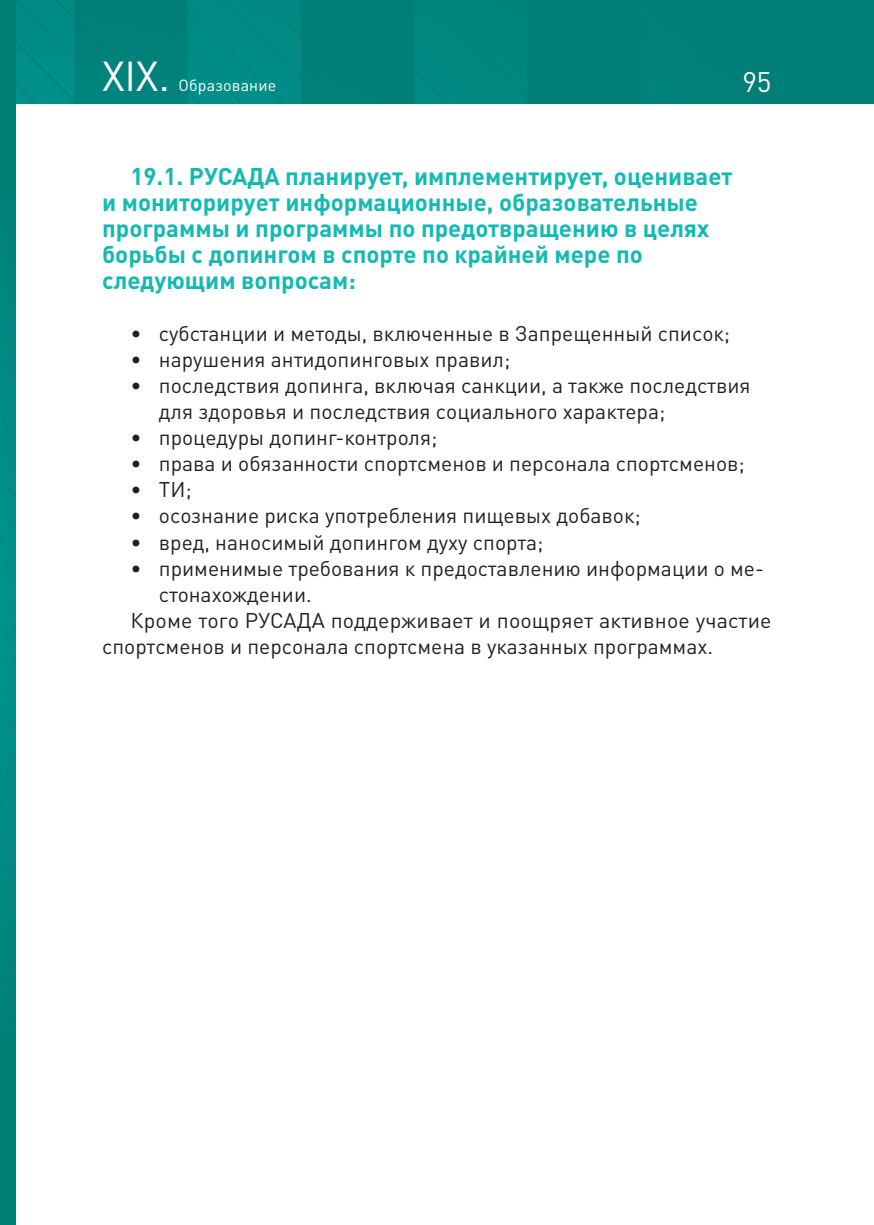
<style>
.page{position:relative;width:874px;height:1225px;background:#fff}
.page>*{position:absolute;margin:0;border:0;box-sizing:border-box;transform-origin:0 0}
.t1{font:41.2px "DIN Pro";color:#fff}
.t2{font:28px "DIN Pro";color:#fff}
.t3{font:700 24px/26px "DIN Pro";color:#13bab3}
.t4{font:21px/26px "DIN Pro";color:#231f20}
.t5{font:16px "DIN Pro";letter-spacing:.01em;color:#fff}
</style>
<div class="page">
<div style="left:17px;top:0;width:856px;height:103px;background:linear-gradient(to right,#008882,#007d76)"></div>
<img style="left:0;top:0;width:16px;height:1225px">
<h1 class="t1" style="left:102px;top:48px;width:69px">XIX.</h1>
<p class="t5" style="left:178px;top:75px;width:99px">Образование</p>
<h2 class="t2" style="left:742px;top:63px;width:30px">95</h2>
<p class="t3" style="left:102px;top:162px;width:631px;text-indent:28px">19.1. РУСАДА планирует, имплементирует, оценивает и мониторирует информационные, образовательные программы и программы по предотвращению в целях борьбы с допингом в спорте по крайней мере по следующим вопросам:</p>
<p class="t4" style="left:130px;top:320px;width:601px">• субстанции и методы, включенные в Запрещенный список;</p>
<p class="t4" style="left:130px;top:346px;width:381px">• нарушения антидопинговых правил;</p>
<p class="t4" style="left:159px;top:372px;width:593px;text-indent:-28px">• последствия допинга, включая санкции, а также последствия для здоровья и последствия социального характера;</p>
<p class="t4" style="left:130px;top:424px;width:308px">• процедуры допинг-контроля;</p>
<p class="t4" style="left:130px;top:450px;width:615px">• права и обязанности спортсменов и персонала спортсменов;</p>
<p class="t4" style="left:130px;top:476px;width:63px">• ТИ;</p>
<p class="t4" style="left:130px;top:502px;width:511px">• осознание риска употребления пищевых добавок;</p>
<p class="t4" style="left:130px;top:528px;width:414px">• вред, наносимый допингом духу спорта;</p>
<p class="t4" style="left:130px;top:554px;width:634px">• применимые требования к предоставлению информации о ме-</p>
<p class="t4" style="left:159px;top:580px;width:154px">стонахождении.</p>
<p class="t4" style="left:130px;top:606px;width:642px">Кроме того РУСАДА поддерживает и поощряет активное участие</p>
<p class="t4" style="left:102px;top:632px;width:612px">спортсменов и персонала спортсмена в указанных программах.</p>
</div>
